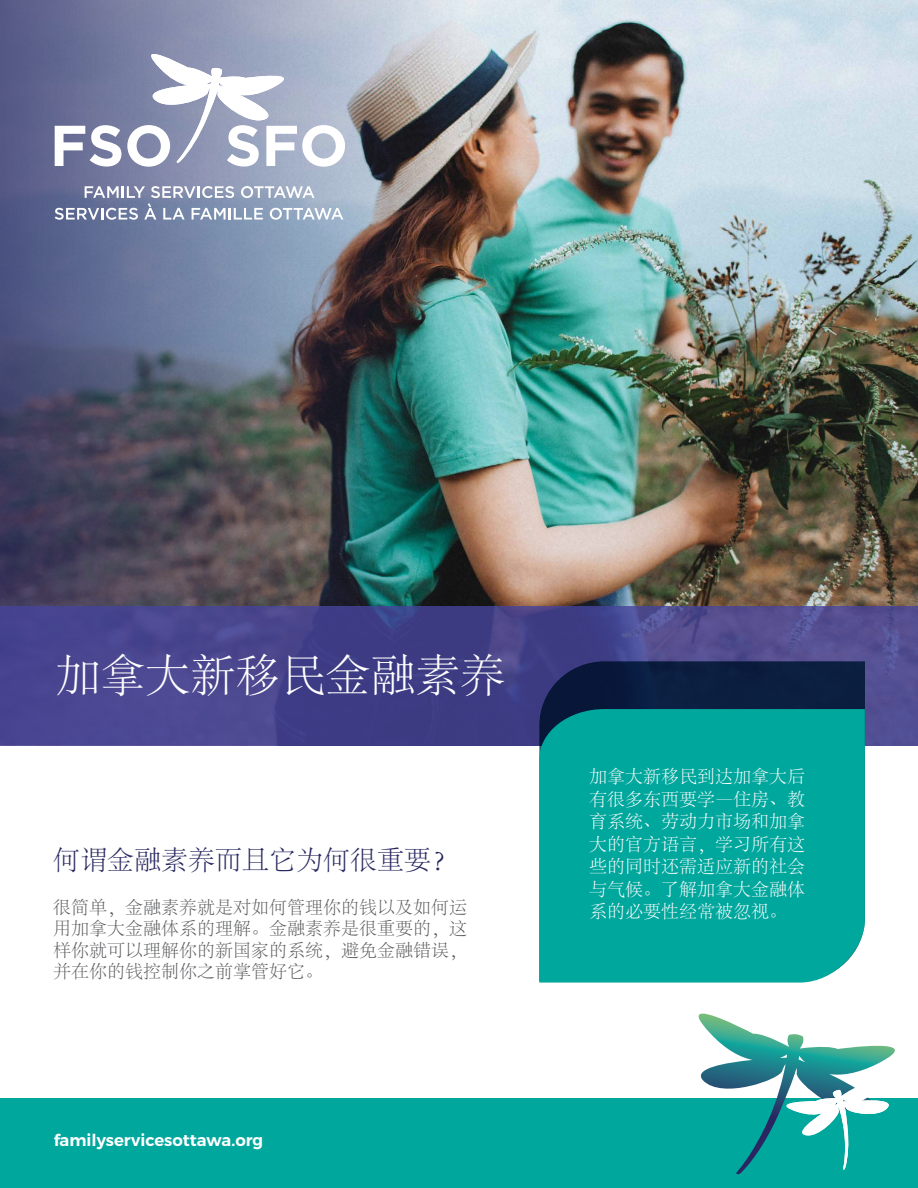
<style>
.page{position:relative;width:918px;height:1188px;background:#fff}
.page>*{position:absolute;margin:0;border:0;box-sizing:border-box;transform-origin:0 0}
.t1{font:300 45px "Adobe Song Std";color:#fff}
.t2{font:300 27px "Adobe Song Std";color:#282861}
.t3{font:300 18px/21.6px "Adobe Song Std";color:#58595b;text-align:justify}
.t4{font:300 18px/22.5px "Adobe Song Std";color:#fff;text-align:justify}
.t5{font:600 16.5px "Montserrat";color:#fff}
</style>
<div class="page">
<img style="left:0;top:0;width:918px;height:606px">
<svg style="left:0;top:606px;width:918px;height:140px;background:#47448c"></svg>
<svg style="left:55px;top:186px;width:288px;height:34px"></svg>
<svg style="left:55px;top:125px;width:66px;height:42px"></svg>
<svg style="left:127px;top:54px;width:218px;height:113px"></svg>
<div style="left:0;top:1099px;width:918px;height:89px;background:#00a79d"></div>
<svg style="left:692px;top:1014px;width:226px;height:160px"></svg>
<svg style="left:539px;top:661px;width:326px;height:48px;background:#0d1e43"></svg>
<div style="left:539px;top:709px;width:326px;height:274px;background:#00a79d"></div>
<h1 class="t1" style="left:55px;top:651px;width:452px">加拿大新移民金融素养</h1>
<h2 class="t2" style="left:53px;top:846px;width:407px">何谓金融素养而且它为何很重要？</h2>
<p class="t3" style="left:53px;top:897px;width:416px">很简单，金融素养就是对如何管理你的钱以及如何运用加拿大金融体系的理解。金融素养是很重要的，这样你就可以理解你的新国家的系统，避免金融错误，并在你的钱控制你之前掌管好它。</p>
<p class="t5" style="left:54px;top:1130px;width:211px">familyservicesottawa.org</p>
<p class="t4" style="left:589px;top:766px;width:217px">加拿大新移民到达加拿大后有很多东西要学—住房、教育系统、劳动力市场和加拿大的官方语言，学习所有这些的同时还需适应新的社会与气候。了解加拿大金融体系的必要性经常被忽视。</p>
</div>
